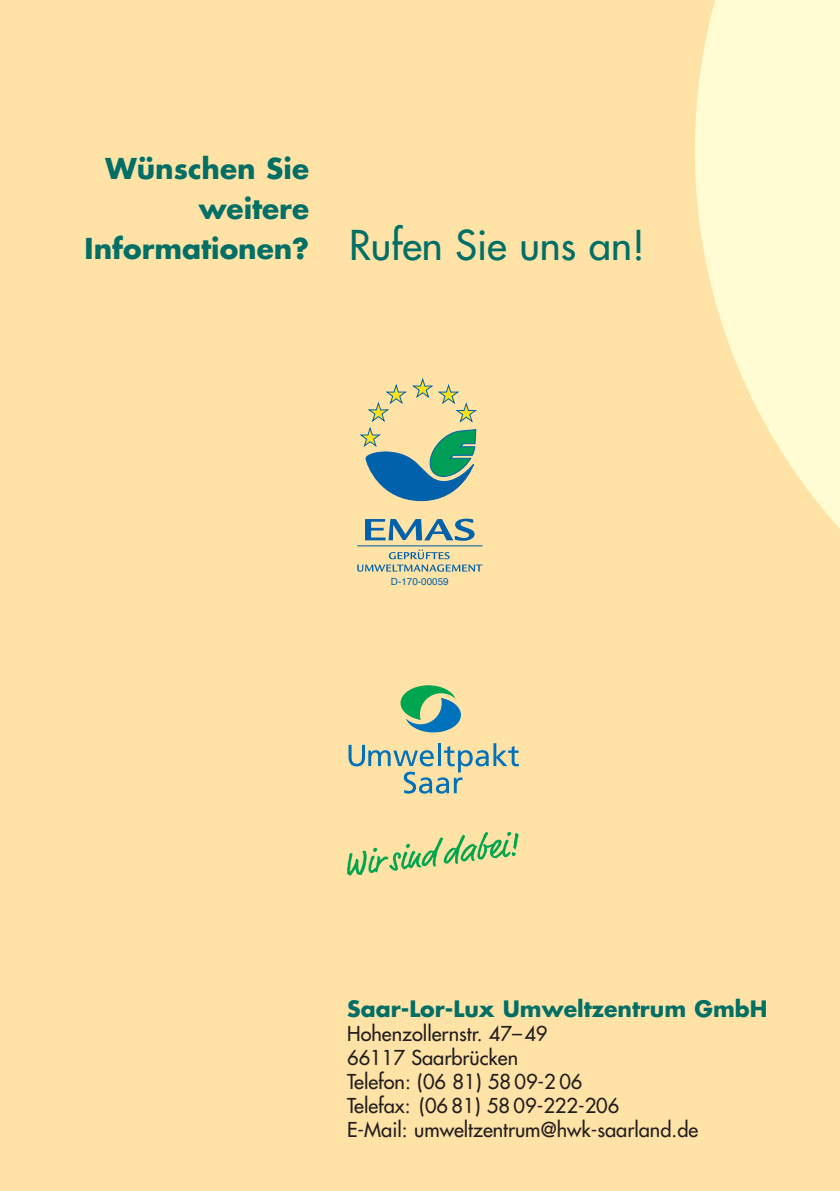
<style>
.page{position:relative;width:840px;height:1191px;background:#fff}
.page>*{position:absolute;margin:0;border:0;box-sizing:border-box;transform-origin:0 0}
.t1{font:700 28px "Futura";color:#016f66}
.t2{font:700 22px "Futura";color:#016f66}
.t3{font:20px/24px "Futura";color:#231f20}
.t4{font:9.8px "Helvetica";color:#0161aa}
.s1{font-weight:400;font-size:40px}
</style>
<div class="page">
<div style="left:0;top:0;width:839px;height:1191px;background:#ffe3a6"></div>
<svg style="left:695px;top:0;width:144px;height:528px;fill:#fffbd2"></svg>
<svg style="left:357px;top:549px;width:125px;height:23px"></svg>
<hr style="left:357px;top:545px;width:125px;height:1px;background:#0161aa">
<svg style="left:365px;top:518px;width:109px;height:23px"></svg>
<svg style="left:359px;top:378px;width:118px;height:123px"></svg>
<img style="left:347px;top:832px;width:172px;height:44px">
<svg style="left:400px;top:685px;width:61px;height:47px"></svg>
<svg style="left:348px;top:743px;width:170px;height:50px"></svg>
<h1 class="t1" style="left:105px;top:156px;width:205px">Wünschen Sie</h1>
<h1 class="t1" style="left:198px;top:196px;width:112px">weitere</h1>
<h1 class="t1" style="left:85px;top:236px;width:561px">Informationen? <span class="s1">Rufen Sie uns an!</span></h1>
<p class="t4" style="left:391px;top:577px;width:59px">D-170-00059</p>
<p class="t2" style="left:347px;top:998px;width:421px">Saar-Lor-Lux Umweltzentrum GmbH</p>
<p class="t3" style="left:347px;top:1022px;width:352px">Hohenzollernstr. 47–49<br>66117 Saarbrücken<br>Telefon: (06 81) 58 09-2 06<br>Telefax: (06 81) 58 09-222-206<br>E-Mail: umweltzentrum@hwk-saarland.de</p>
</div>
